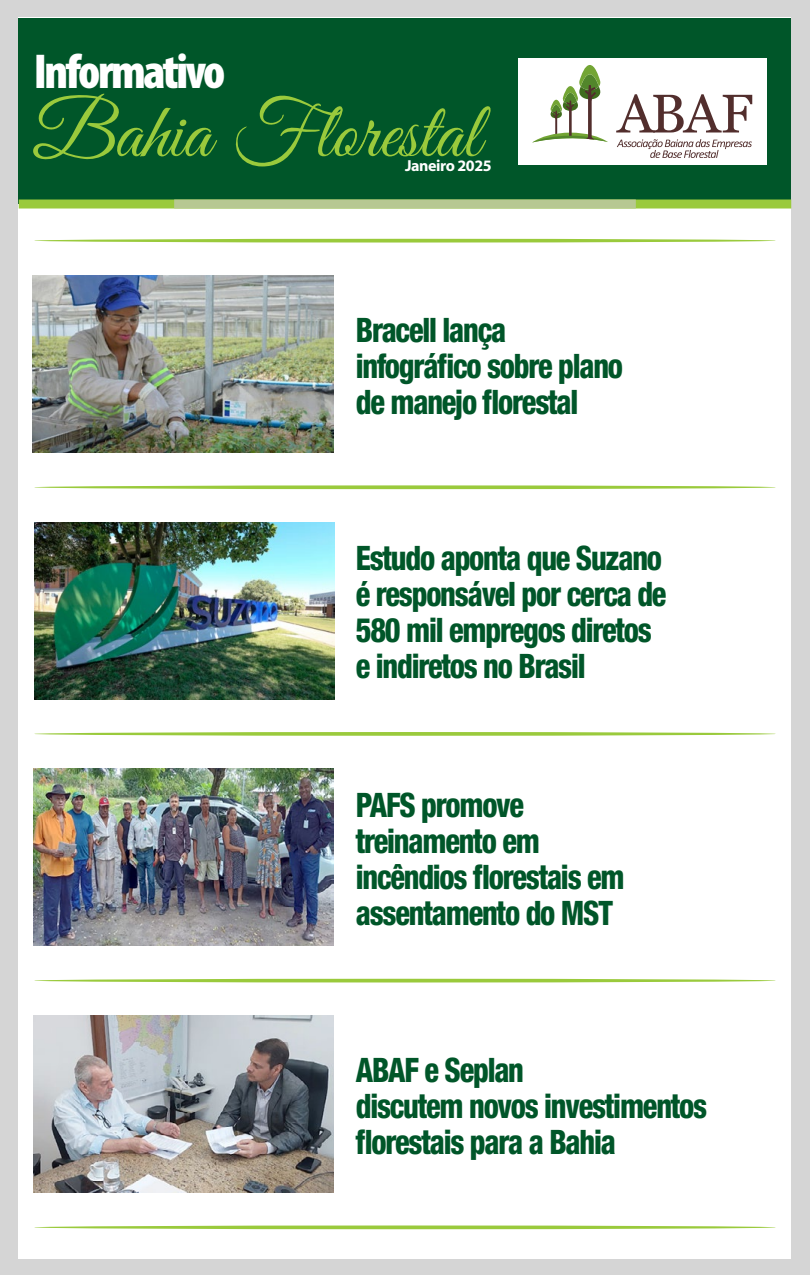
<style>
.page{position:relative;width:810px;height:1275px;background:#d5d5d5}
.page>*{position:absolute;margin:0;border:0;box-sizing:border-box;transform-origin:0 0}
.t1{font:79.65px "Great Vibes";color:#9aca3c}
.t2{font:900 condensed 49.28px "Myriad Pro";letter-spacing:-.05em;color:#fff}
.t3{font:800 condensed 33.75px/36px "Helvetica Neue";letter-spacing:-.04em;color:#005629;scale:.9 1}
.t4{font:700 15.98px "Myriad";letter-spacing:-.025em;color:#fff}
</style>
<div class="page">
<div style="left:19px;top:17px;width:772px;height:1241px;background:#fff"></div>
<div style="left:19px;top:19px;width:772px;height:185px;background:#005629"></div>
<div style="left:19px;top:199px;width:772px;height:10px;background:#9aca3c"></div>
<div style="left:174px;top:199px;width:462px;height:10px;background:#b7c892"></div>
<div style="left:518px;top:58px;width:249px;height:107px;background:#fff"></div>
<svg style="left:617px;top:139px;width:135px;height:19px"></svg>
<svg style="left:616px;top:94px;width:136px;height:39px"></svg>
<svg style="left:532px;top:65px;width:76px;height:78px"></svg>
<svg style="left:34px;top:732px;width:742px;height:4px;background:#a7d055"></svg>
<hr style="left:34px;top:1226px;width:742px;height:3px;background:#9aca3c;border-radius:50%">
<svg style="left:34px;top:979px;width:742px;height:4px;background:#abd25d"></svg>
<svg style="left:34px;top:485px;width:742px;height:4px;background:#a9d159"></svg>
<img style="left:34px;top:522px;width:300px;height:177px">
<img style="left:34px;top:1015px;width:300px;height:178px">
<img style="left:34px;top:769px;width:300px;height:177px">
<img style="left:33px;top:275px;width:300px;height:178px">
<svg style="left:34px;top:239px;width:742px;height:4px;background:#aad25c"></svg>
<h2 class="t2" style="left:34px;top:45px;width:193px">Informativo</h2>
<h1 class="t1" style="left:32px;top:88px;width:450px">Bahia Florestal</h1>
<p class="t4" style="left:405px;top:158px;width:88px">Janeiro 2025</p>
<p class="t3" style="left:356px;top:311px;width:298px">Bracell lança infográfico sobre plano de manejo florestal</p>
<p class="t3" style="left:356px;top:540px;width:347px">Estudo aponta que Suzano é responsável por cerca de<br>580 mil empregos diretos e indiretos no Brasil</p>
<p class="t3" style="left:356px;top:786px;width:300px">PAFS promove treinamento em incêndios florestais em assentamento do MST</p>
<p class="t3" style="left:356px;top:1051px;width:392px">ABAF e Seplan<br>discutem novos investimentos florestais para a Bahia</p>
</div>
